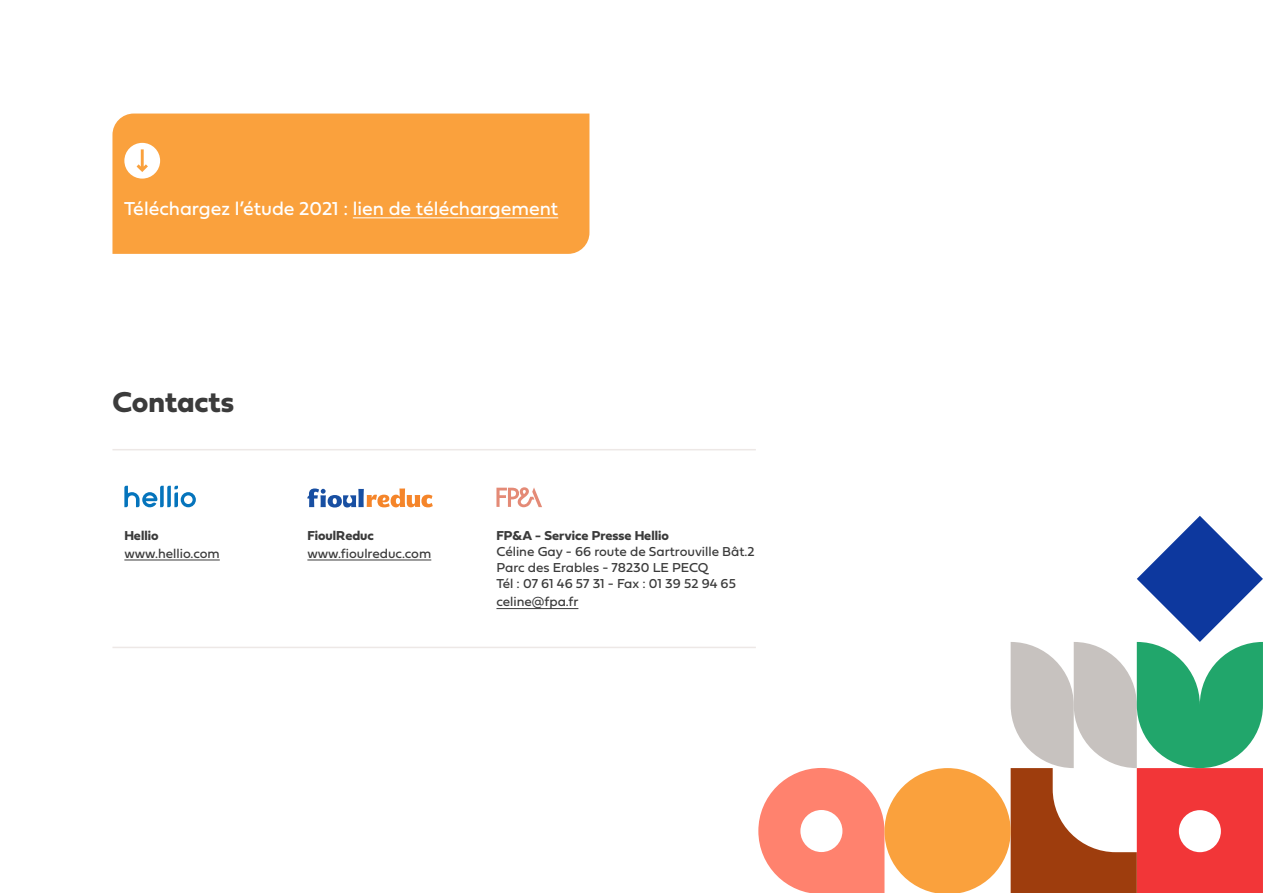
<style>
.page{position:relative;width:1263px;height:893px;background:#fff}
.page>*{position:absolute;margin:0;border:0;box-sizing:border-box;transform-origin:0 0}
.t1{font:30px "Fieldwork Geo Bold";color:#3b3b3b}
.t2{font:19.5px "Fieldwork Geo Regular";color:#fff}
.t3{font:13.5px "Fieldwork Geo Regular";color:#3b3b3b}
.t4{font:13.5px "Fieldwork Geo Bold";color:#3b3b3b}
</style>
<div class="page">
<div style="left:112px;top:114px;width:477px;height:140px;background:#faa13d"></div>
<hr style="left:496px;top:608px;width:82px;height:1px;background:#3b3b3b">
<hr style="left:307px;top:560px;width:124px;height:1px;background:#3b3b3b">
<hr style="left:124px;top:560px;width:96px;height:1px;background:#3b3b3b">
<svg style="left:307px;top:488px;width:125px;height:19px"></svg>
<svg style="left:124px;top:486px;width:72px;height:21px"></svg>
<svg style="left:496px;top:487px;width:46px;height:20px"></svg>
<hr style="left:112px;top:449px;width:644px;height:1px;background:#ede8e6">
<hr style="left:112px;top:647px;width:644px;height:1px;background:#ede8e6">
<hr style="left:353px;top:217px;width:205px;height:1px;background:#fff">
<svg style="left:124px;top:143px;width:36px;height:36px"></svg>
<svg style="left:758px;top:516px;width:505px;height:377px"></svg>
<p class="t2" style="left:124px;top:193px;width:436px">Téléchargez l’étude 2021 : lien de téléchargement</p>
<p class="t1" style="left:112px;top:379px;width:123px">Contacts</p>
<p class="t4" style="left:124px;top:525px;width:36px">Hellio</p>
<p class="t3" style="left:124px;top:543px;width:97px">www.hellio.com</p>
<p class="t4" style="left:307px;top:525px;width:68px">FioulReduc</p>
<p class="t3" style="left:307px;top:543px;width:125px">www.fioulreduc.com</p>
<p class="t4" style="left:496px;top:525px;width:174px">FP&amp;A - Service Presse Hellio</p>
<p class="t3" style="left:496px;top:541px;width:260px">Céline Gay - 66 route de Sartrouville Bât.2</p>
<p class="t3" style="left:496px;top:557px;width:214px">Parc des Erables - 78230 LE PECQ</p>
<p class="t3" style="left:496px;top:573px;width:241px">Tél : 07 61 46 57 31 - Fax : 01 39 52 94 65</p>
<p class="t3" style="left:496px;top:591px;width:83px">celine@fpa.fr</p>
</div>
